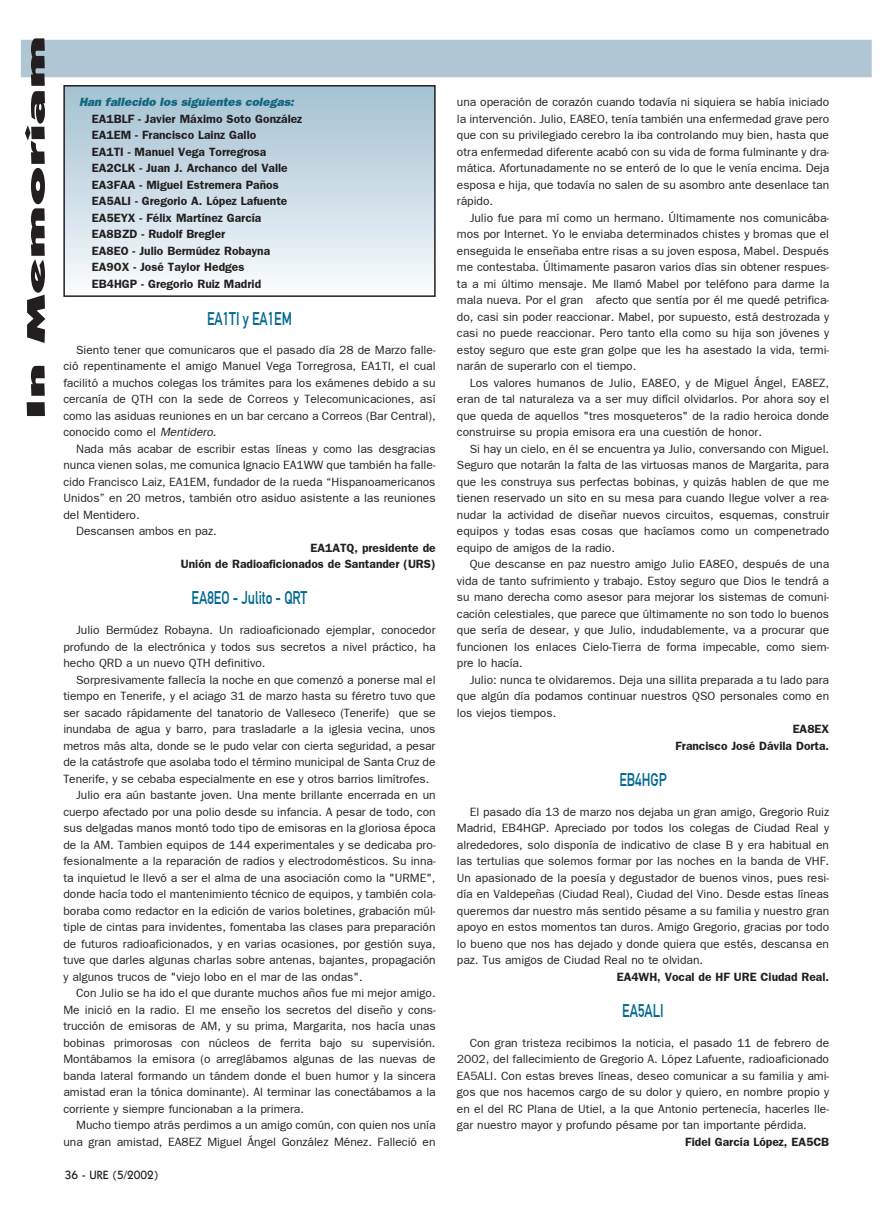
<style>
.page{position:relative;width:893px;height:1212px;background:#fff}
.page>*{position:absolute;margin:0;border:0;box-sizing:border-box;transform-origin:0 0}
.t1{font:900 25.5px "Itc Kabel";color:#231f20;scale:2.5 1}
.t2{font:18px "DIN Mittelschrift";color:#006991;scale:.75 1}
.t3{font:12px/16.5px "Franklin Gothic";color:#231f20;text-align:justify}
.t4{font:600 12px/16.5px "Franklin Gothic";color:#231f20;text-align:right}
.t5{font:italic 800 12px "Franklin Gothic";color:#156781}
.t6{font:500 12px "Itc Kabel";color:#231f20}
.s1{font-style:italic}
</style>
<div class="page">
<div style="left:21px;top:40px;width:850px;height:37px;background:#b0c6d2"></div>
<div style="left:64px;top:86px;width:371px;height:210px;background:linear-gradient(to bottom,#a2c1d1,#f9fbfd)"></div>
<div style="left:63px;top:85px;width:372px;height:212px;border:2px solid #231f20"></div>
<h1 class="t1" style="left:26px;top:420px;width:155px;rotate:-90deg">In Memoriam</h1>
<p class="t5" style="left:79px;top:98px;width:216px">Han fallecido los siguientes colegas:</p>
<p class="t4" style="left:92px;top:112px;width:212px;text-align:left">EA1BLF - Javier Máximo Soto González<br>EA1EM - Francisco Lainz Gallo<br>EA1TI - Manuel Vega Torregrosa<br>EA2CLK - Juan J. Archanco del Valle<br>EA3FAA - Miguel Estremera Paños<br>EA5ALI - Gregorio A. López Lafuente<br>EA5EYX - Félix Martínez García<br>EA8BZD - Rudolf Bregler<br>EA8EO - Julio Bermúdez Robayna<br>EA9OX - José Taylor Hedges<br>EB4HGP - Gregorio Ruiz Madrid</p>
<h2 class="t2" style="left:207px;top:312px;width:115px">EA1TI y EA1EM</h2>
<p class="t3" style="left:63px;top:342px;width:374px;text-indent:13px">Siento tener que comunicaros que el pasado día 28 de Marzo falle&shy;ció repentinamente el amigo Manuel Vega Torregrosa, EA1TI, el cual facilitó a muchos colegas los trámites para los exámenes debido a su cercanía de QTH con la sede de Correos y Telecomunicaciones, así como las asiduas reuniones en un bar cercano a Correos (Bar Central), conocido como el <span class="s1">Mentidero</span>.</p>
<p class="t3" style="left:76px;top:441px;width:361px">Nada más acabar de escribir estas líneas y como las desgracias</p>
<p class="t3" style="left:63px;top:458px;width:374px">nunca vienen solas, me comunica Ignacio EA1WW que también ha falle-</p>
<p class="t3" style="left:63px;top:474px;width:373px">cido Francisco Laiz, EA1EM, fundador de la rueda “Hispanoamericanos</p>
<p class="t3" style="left:63px;top:491px;width:374px">Unidos” en 20 metros, también otro asiduo asistente a las reuniones</p>
<p class="t3" style="left:63px;top:507px;width:78px">del Mentidero.</p>
<p class="t3" style="left:76px;top:524px;width:142px">Descansen ambos en paz.</p>
<p class="t4" style="left:181px;top:541px;width:256px">EA1ATQ, presidente de<br>Unión de Radioaficionados de Santander (URS)</p>
<h2 class="t2" style="left:192px;top:592px;width:156px">EA8EO - Julito - QRT</h2>
<p class="t3" style="left:63px;top:623px;width:374px;text-indent:13px">Julio Bermúdez Robayna. Un radioaficionado ejemplar, conocedor profundo de la electrónica y todos sus secretos a nivel práctico, ha hecho QRD a un nuevo QTH definitivo.</p>
<p class="t3" style="left:76px;top:672px;width:361px">Sorpresivamente fallecía la noche en que comenzó a ponerse mal el</p>
<p class="t3" style="left:63px;top:689px;width:373px">tiempo en Tenerife, y el aciago 31 de marzo hasta su féretro tuvo que</p>
<p class="t3" style="left:63px;top:705px;width:374px">ser sacado rápidamente del tanatorio de Valleseco (Tenerife) que se</p>
<p class="t3" style="left:63px;top:722px;width:373px">inundaba de agua y barro, para trasladarle a la iglesia vecina, unos</p>
<p class="t3" style="left:63px;top:738px;width:373px">metros más alta, donde se le pudo velar con cierta seguridad, a pesar</p>
<p class="t3" style="left:63px;top:755px;width:373px">de la catástrofe que asolaba todo el término municipal de Santa Cruz de</p>
<p class="t3" style="left:63px;top:771px;width:367px">Tenerife, y se cebaba especialmente en ese y otros barrios limítrofes.</p>
<p class="t3" style="left:76px;top:788px;width:361px">Julio era aún bastante joven. Una mente brillante encerrada en un</p>
<p class="t3" style="left:63px;top:804px;width:374px">cuerpo afectado por una polio desde su infancia. A pesar de todo, con</p>
<p class="t3" style="left:63px;top:821px;width:374px">sus delgadas manos montó todo tipo de emisoras en la gloriosa época</p>
<p class="t3" style="left:63px;top:837px;width:374px">de la AM. Tambien equipos de 144 experimentales y se dedicaba pro-</p>
<p class="t3" style="left:63px;top:854px;width:374px">fesionalmente a la reparación de radios y electrodomésticos. Su inna-</p>
<p class="t3" style="left:63px;top:870px;width:373px">ta inquietud le llevó a ser el alma de una asociación como la "URME",</p>
<p class="t3" style="left:63px;top:887px;width:374px">donde hacía todo el mantenimiento técnico de equipos, y también cola-</p>
<p class="t3" style="left:63px;top:903px;width:374px">boraba como redactor en la edición de varios boletines, grabación múl-</p>
<p class="t3" style="left:63px;top:920px;width:373px">tiple de cintas para invidentes, fomentaba las clases para preparación</p>
<p class="t3" style="left:63px;top:936px;width:374px">de futuros radioaficionados, y en varias ocasiones, por gestión suya,</p>
<p class="t3" style="left:63px;top:953px;width:374px">tuve que darles algunas charlas sobre antenas, bajantes, propagación</p>
<p class="t3" style="left:63px;top:969px;width:301px">y algunos trucos de "viejo lobo en el mar de las ondas".</p>
<p class="t3" style="left:76px;top:986px;width:361px">Con Julio se ha ido el que durante muchos años fue mi mejor amigo.</p>
<p class="t3" style="left:63px;top:1002px;width:374px">Me inició en la radio. El me enseño los secretos del diseño y cons-</p>
<p class="t3" style="left:63px;top:1019px;width:374px">trucción de emisoras de AM, y su prima, Margarita, nos hacía unas</p>
<p class="t3" style="left:63px;top:1035px;width:373px">bobinas primorosas con núcleos de ferrita bajo su supervisión.</p>
<p class="t3" style="left:63px;top:1052px;width:374px">Montábamos la emisora (o arreglábamos algunas de las nuevas de</p>
<p class="t3" style="left:63px;top:1068px;width:374px">banda lateral formando un tándem donde el buen humor y la sincera</p>
<p class="t3" style="left:63px;top:1085px;width:374px">amistad eran la tónica dominante). Al terminar las conectábamos a la</p>
<p class="t3" style="left:63px;top:1101px;width:242px">corriente y siempre funcionaban a la primera.</p>
<p class="t3" style="left:76px;top:1118px;width:361px">Mucho tiempo atrás perdimos a un amigo común, con quien nos unía</p>
<p class="t3" style="left:63px;top:1134px;width:373px">una gran amistad, EA8EZ Miguel Ángel González Ménez. Falleció en</p>
<p class="t6" style="left:65px;top:1170px;width:95px">36 - URE (5/2002)</p>
<p class="t3" style="left:457px;top:95px;width:374px">una operación de corazón cuando todavía ni siquiera se había iniciado la intervención. Julio, EA8EO, tenía también una enfermedad grave pero que con su privilegiado cerebro la iba controlando muy bien, hasta que otra enfermedad diferente acabó con su vida de forma fulminante y dra&shy;mática. Afortunadamente no se enteró de lo que le venía encima. Deja esposa e hija, que todavía no salen de su asombro ante desenlace tan rápido.</p>
<p class="t3" style="left:457px;top:210px;width:374px;text-indent:13px">Julio fue para mí como un hermano. Últimamente nos comunicába&shy;mos por Internet. Yo le enviaba determinados chistes y bromas que el enseguida le enseñaba entre risas a su joven esposa, Mabel. Después me contestaba. Últimamente pasaron varios días sin obtener respues&shy;ta a mi último mensaje. Me llamó Mabel por teléfono para darme la mala nueva. Por el gran afecto que sentía por él me quedé petrifica&shy;do, casi sin poder reaccionar. Mabel, por supuesto, está destrozada y casi no puede reaccionar. Pero tanto ella como su hija son jóvenes y estoy seguro que este gran golpe que les ha asestado la vida, termi&shy;narán de superarlo con el tiempo.</p>
<p class="t3" style="left:457px;top:375px;width:374px;text-indent:13px">Los valores humanos de Julio, EA8EO, y de Miguel Ángel, EA8EZ, eran de tal naturaleza va a ser muy difícil olvidarlos. Por ahora soy el que queda de aquellos "tres mosqueteros" de la radio heroica donde construirse su propia emisora era una cuestión de honor.</p>
<p class="t3" style="left:457px;top:441px;width:374px;text-indent:13px">Si hay un cielo, en él se encuentra ya Julio, conversando con Miguel.<br>Seguro que notarán la falta de las virtuosas manos de Margarita, para que les construya sus perfectas bobinas, y quizás hablen de que me tienen reservado un sito en su mesa para cuando llegue volver a rea&shy;nudar la actividad de diseñar nuevos circuitos, esquemas, construir equipos y todas esas cosas que hacíamos como un compenetrado equipo de amigos de la radio.</p>
<p class="t3" style="left:457px;top:557px;width:374px;text-indent:13px">Que descanse en paz nuestro amigo Julio EA8EO, después de una vida de tanto sufrimiento y trabajo. Estoy seguro que Dios le tendrá a su mano derecha como asesor para mejorar los sistemas de comuni&shy;cación celestiales, que parece que últimamente no son todo lo buenos que sería de desear, y que Julio, indudablemente, va a procurar que funcionen los enlaces Cielo-Tierra de forma impecable, como siem&shy;pre lo hacía.</p>
<p class="t3" style="left:457px;top:672px;width:374px;text-indent:13px">Julio: nunca te olvidaremos. Deja una sillita preparada a tu lado para que algún día podamos continuar nuestros QSO personales como en los viejos tiempos.</p>
<p class="t4" style="left:675px;top:722px;width:155px">EA8EX<br>Francisco José Dávila Dorta.</p>
<h2 class="t2" style="left:619px;top:773px;width:64px">EB4HGP</h2>
<p class="t3" style="left:457px;top:804px;width:374px;text-indent:13px">El pasado día 13 de marzo nos dejaba un gran amigo, Gregorio Ruiz Madrid, EB4HGP. Apreciado por todos los colegas de Ciudad Real y alrededores, solo disponía de indicativo de clase B y era habitual en las tertulias que solemos formar por las noches en la banda de VHF.<br>Un apasionado de la poesía y degustador de buenos vinos, pues resi&shy;día en Valdepeñas (Ciudad Real), Ciudad del Vino. Desde estas líneas queremos dar nuestro más sentido pésame a su familia y nuestro gran apoyo en estos momentos tan duros. Amigo Gregorio, gracias por todo lo bueno que nos has dejado y donde quiera que estés, descansa en paz. Tus amigos de Ciudad Real no te olvidan.</p>
<p class="t4" style="left:616px;top:970px;width:214px">EA4WH, Vocal de HF URE Ciudad Real.</p>
<h2 class="t2" style="left:622px;top:1004px;width:57px">EA5ALI</h2>
<p class="t3" style="left:457px;top:1035px;width:374px;text-indent:13px">Con gran tristeza recibimos la noticia, el pasado 11 de febrero de 2002, del fallecimiento de Gregorio A. López Lafuente, radioaficionado EA5ALI. Con estas breves líneas, deseo comunicar a su familia y ami&shy;gos que nos hacemos cargo de su dolor y quiero, en nombre propio y en el del RC Plana de Utiel, a la que Antonio pertenecía, hacerles lle&shy;gar nuestro mayor y profundo pésame por tan importante pérdida.</p>
<p class="t4" style="left:685px;top:1135px;width:145px">Fidel García López, EA5CB</p>
</div>
